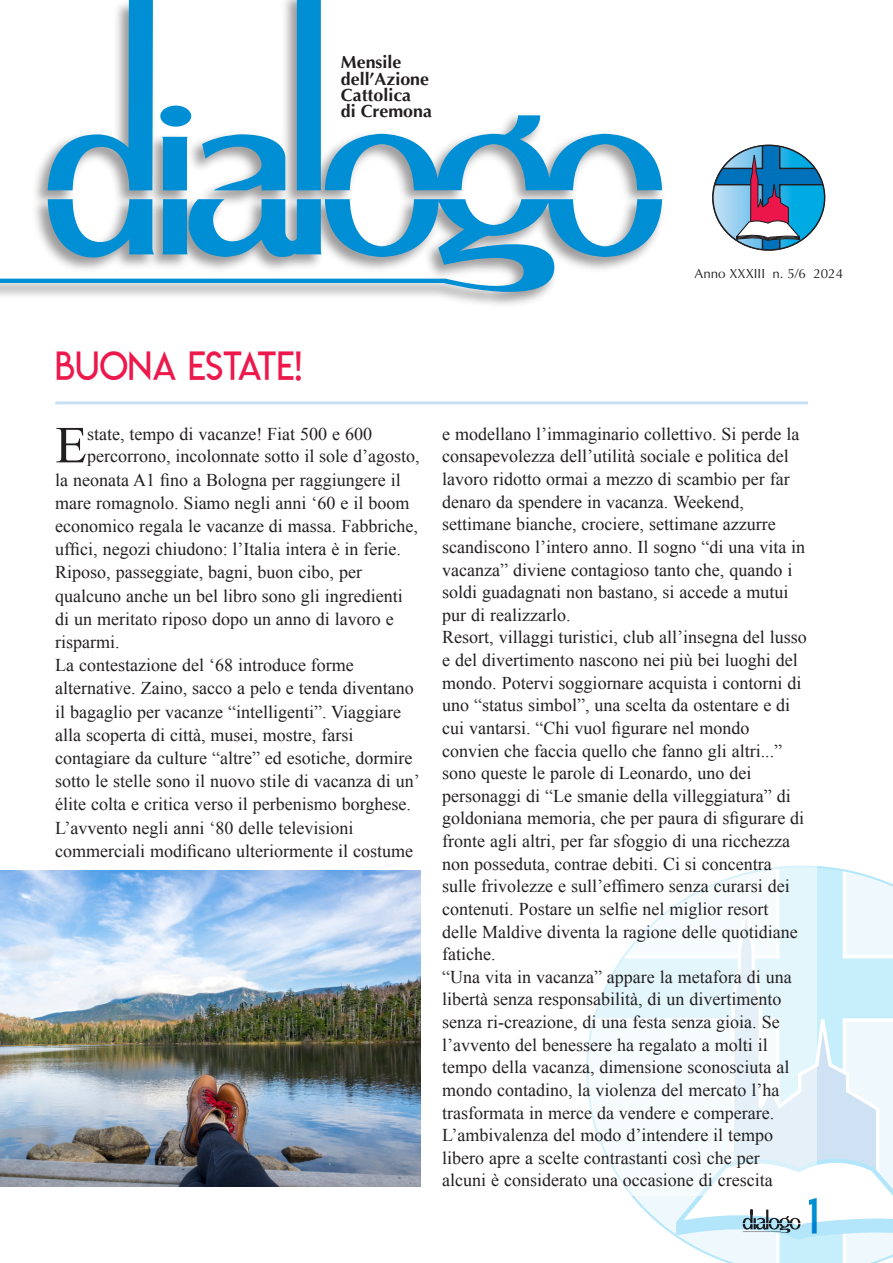
<style>
.page{position:relative;width:893px;height:1263px;background:#fff}
.page>*{position:absolute;margin:0;border:0;box-sizing:border-box;transform-origin:0 0}
.t1{font:52.05px "Times New Roman";color:#231f20}
.t2{font:48px "Lemon Milklight";color:#008fd5}
.t3{font:39px "Lemon Milklight";letter-spacing:.005em;color:#ed184b;scale:.93 1}
.t4{font:18px/22.6px "Times New Roman";color:#231f20}
.t5{font:700 17.55px/16.2px "Optima";color:#231f20}
.t6{font:13.2px "Optima";color:#231f20}
</style>
<div class="page">
<svg style="left:631px;top:866px;width:262px;height:397px"></svg>
<svg style="left:0;top:0;width:662px;height:305px"></svg>
<svg style="left:713px;top:145px;width:112px;height:105px"></svg>
<div style="left:442px;top:813px;width:374px;height:382px;background:#fff"></div>
<svg style="left:672px;top:905px;width:221px;height:337px"></svg>
<hr style="left:55px;top:401px;width:753px;height:3px;background:#c7e0f3">
<img style="left:0;top:870px;width:421px;height:316px">
<p class="t5" style="left:341px;top:55px;width:93px">Mensile dell’Azione<br>Cattolica<br>di Cremona</p>
<p class="t6" style="left:694px;top:266px;width:150px">Anno XXXIII n. 5/6 2024</p>
<p class="t3" style="left:55px;top:342px;width:268px">BUONA ESTATE!</p>
<p class="t1" style="left:55px;top:410px;width:33px">E</p>
<p class="t4" style="left:87px;top:422px;width:287px">state, tempo di vacanze! Fiat 500 e 600</p>
<p class="t4" style="left:87px;top:445px;width:334px">percorrono, incolonnate sotto il sole d’agosto,</p>
<p class="t4" style="left:55px;top:468px;width:347px">la neonata A1 fino a Bologna per raggiungere il</p>
<p class="t4" style="left:55px;top:491px;width:356px">mare romagnolo. Siamo negli anni ‘60 e il boom</p>
<p class="t4" style="left:55px;top:514px;width:364px">economico regala le vacanze di massa. Fabbriche,</p>
<p class="t4" style="left:55px;top:537px;width:347px">uffici, negozi chiudono: l’Italia intera è in ferie.</p>
<p class="t4" style="left:55px;top:561px;width:308px">Riposo, passeggiate, bagni, buon cibo, per</p>
<p class="t4" style="left:55px;top:584px;width:349px">qualcuno anche un bel libro sono gli ingredienti</p>
<p class="t4" style="left:55px;top:607px;width:340px">di un meritato riposo dopo un anno di lavoro e</p>
<p class="t4" style="left:55px;top:630px;width:66px">risparmi.</p>
<p class="t4" style="left:55px;top:653px;width:366px;line-height:23.2px">La contestazione del ‘68 introduce forme alternative. Zaino, sacco a pelo e tenda diventano il bagaglio per vacanze “intelligenti”. Viaggiare alla scoperta di città, musei, mostre, farsi contagiare da culture “altre” ed esotiche, dormire sotto le stelle sono il nuovo stile di vacanza di un’ élite colta e critica verso il perbenismo borghese.</p>
<p class="t4" style="left:55px;top:816px;width:359px;line-height:23.2px">L’avvento negli anni ‘80 delle televisioni commerciali modificano ulteriormente il costume</p>
<p class="t4" style="left:442px;top:422px;width:365px">e modellano l’immaginario collettivo. Si perde la consapevolezza dell’utilità sociale e politica del lavoro ridotto ormai a mezzo di scambio per far denaro da spendere in vacanza. Weekend, settimane bianche, crociere, settimane azzurre scandiscono l’intero anno. Il sogno “di una vita in vacanza” diviene contagioso tanto che, quando i soldi guadagnati non bastano, si accede a mutui pur di realizzarlo.</p>
<p class="t4" style="left:442px;top:626px;width:366px">Resort, villaggi turistici, club all’insegna del lusso e del divertimento nascono nei più bei luoghi del mondo. Potervi soggiornare acquista i contorni di uno “status simbol”, una scelta da ostentare e di cui vantarsi. “Chi vuol figurare nel mondo convien che faccia quello che fanno gli altri...” sono queste le parole di Leonardo, uno dei personaggi di “Le smanie della villeggiatura” di goldoniana memoria, che per paura di sfigurare di fronte agli altri, per far sfoggio di una ricchezza non posseduta, contrae debiti. Ci si concentra sulle frivolezze e sull’effimero senza curarsi dei contenuti. Postare un selfie nel miglior resort delle Maldive diventa la ragione delle quotidiane fatiche.</p>
<p class="t4" style="left:442px;top:965px;width:351px">“Una vita in vacanza” appare la metafora di una libertà senza responsabilità, di un divertimento senza ri-creazione, di una festa senza gioia. Se l’avvento del benessere ha regalato a molti il tempo della vacanza, dimensione sconosciuta al mondo contadino, la violenza del mercato l’ha trasformata in merce da vendere e comperare.<br>L’ambivalenza del modo d’intendere il tempo libero apre a scelte contrastanti così che per alcuni è considerato una occasione di crescita</p>
<h2 class="t2" style="left:808px;top:1186px;width:13px">1</h2>
</div>
